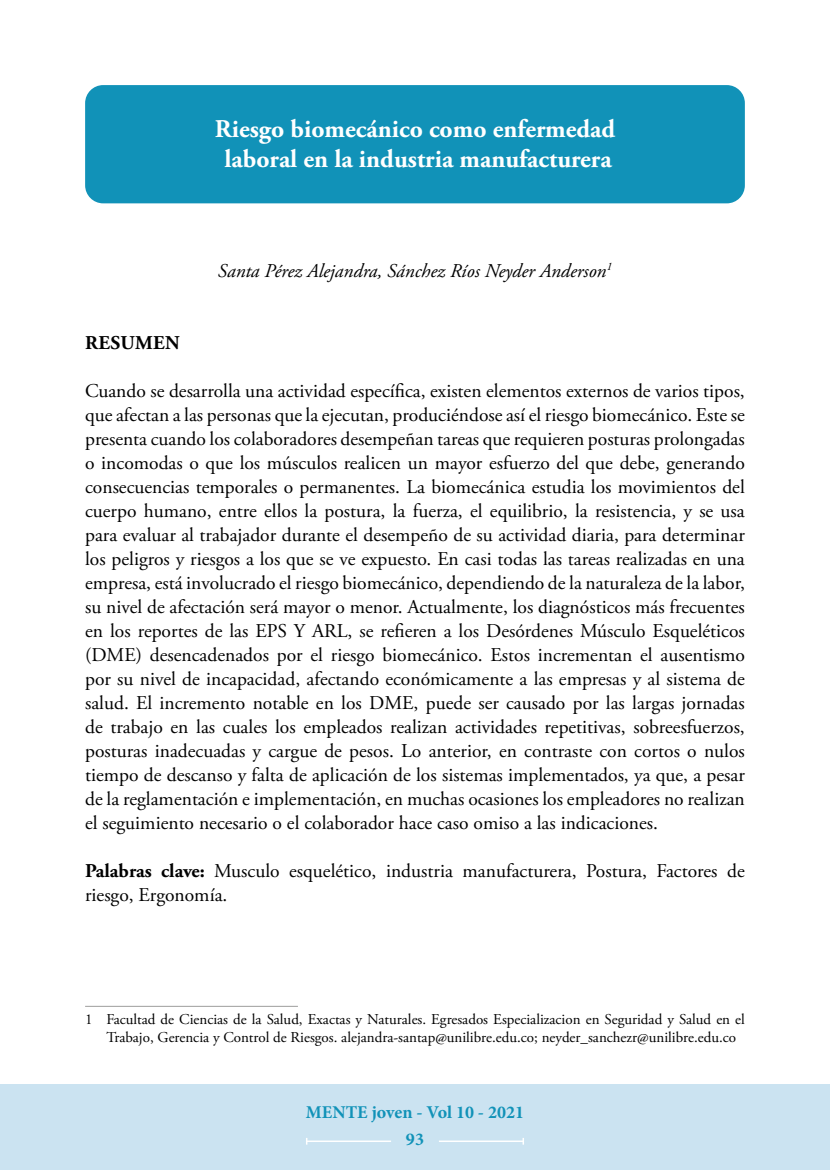
<style>
.page{position:relative;width:830px;height:1170px;background:#fff}
.page>*{position:absolute;margin:0;border:0;box-sizing:border-box;transform-origin:0 0}
.t1{font:700 25.5px/30.6px "Adobe Garamond Pro";color:#fff;text-align:center}
.t2{font:19.5px/24px "Adobe Garamond Pro";color:#000;text-align:justify}
.t3{font:italic 19.5px "Adobe Garamond Pro";color:#000}
.t4{font:700 19.5px "Adobe Garamond Pro";letter-spacing:.015em;color:#000}
.t5{font:700 18px/26.5px "Minion Pro";color:#1192b8;text-align:center}
.t6{font:15px/18px "Adobe Garamond Pro";color:#000}
.s1{font-weight:700}
</style>
<div class="page">
<div style="left:85px;top:85px;width:659px;height:118px;background:#1192b8;border-radius:18px"></div>
<div style="left:0;top:1084px;width:829px;height:85px;background:#cbe3f1"></div>
<hr style="left:306px;top:1140px;width:85px;height:1px;background:#fff">
<hr style="left:438px;top:1140px;width:85px;height:1px;background:#fff">
<hr style="left:85px;top:1005px;width:213px;height:1px;background:#9d9d9c">
<h1 class="t1" style="left:215px;top:114px;width:401px">Riesgo biomecánico como enfermedad laboral en la industria manufacturera</h1>
<p class="t3" style="left:218px;top:259px;width:395px">Santa Pérez Alejandra, Sánchez Ríos Neyder Anderson<sup>1</sup></p>
<p class="t4" style="left:85px;top:331px;width:96px">RESUMEN</p>
<p class="t2" style="left:85px;top:379px;width:661px">Cuando se desarrolla una actividad específica, existen elementos externos de varios tipos, que afectan a las personas que la ejecutan, produciéndose así el riesgo biomecánico. Este se presenta cuando los colaboradores desempeñan tareas que requieren posturas prolongadas o incomodas o que los músculos realicen un mayor esfuerzo del que debe, generando consecuencias temporales o permanentes. La biomecánica estudia los movimientos del cuerpo humano, entre ellos la postura, la fuerza, el equilibrio, la resistencia, y se usa para evaluar al trabajador durante el desempeño de su actividad diaria, para determinar los peligros y riesgos a los que se ve expuesto. En casi todas las tareas realizadas en una empresa, está involucrado el riesgo biomecánico, dependiendo de la naturaleza de la labor, su nivel de afectación será mayor o menor. Actualmente, los diagnósticos más frecuentes en los reportes de las EPS Y ARL, se refieren a los Desórdenes Músculo Esqueléticos (DME) desencadenados por el riesgo biomecánico. Estos incrementan el ausentismo por su nivel de incapacidad, afectando económicamente a las empresas y al sistema de salud. El incremento notable en los DME, puede ser causado por las largas jornadas de trabajo en las cuales los empleados realizan actividades repetitivas, sobreesfuerzos, posturas inadecuadas y cargue de pesos. Lo anterior, en contraste con cortos o nulos tiempo de descanso y falta de aplicación de los sistemas implementados, ya que, a pesar de la reglamentación e implementación, en muchas ocasiones los empleadores no realizan el seguimiento necesario o el colaborador hace caso omiso a las indicaciones.</p>
<p class="t2" style="left:85px;top:859px;width:661px"><span class="s1">Palabras clave:</span> Musculo esquelético, industria manufacturera, Postura, Factores de riesgo, Ergonomía.</p>
<p class="t6" style="left:106px;top:1011px;width:639px;text-indent:-21px">1 Facultad de Ciencias de la Salud, Exactas y Naturales. Egresados Especializacion en Seguridad y Salud en el<br>Trabajo, Gerencia y Control de Riesgos. alejandra-santap@unilibre.edu.co; neyder_sanchezr@unilibre.edu.co</p>
<p class="t5" style="left:306px;top:1098px;width:219px">MENTE joven - Vol 10 - 2021<br>93</p>
</div>
